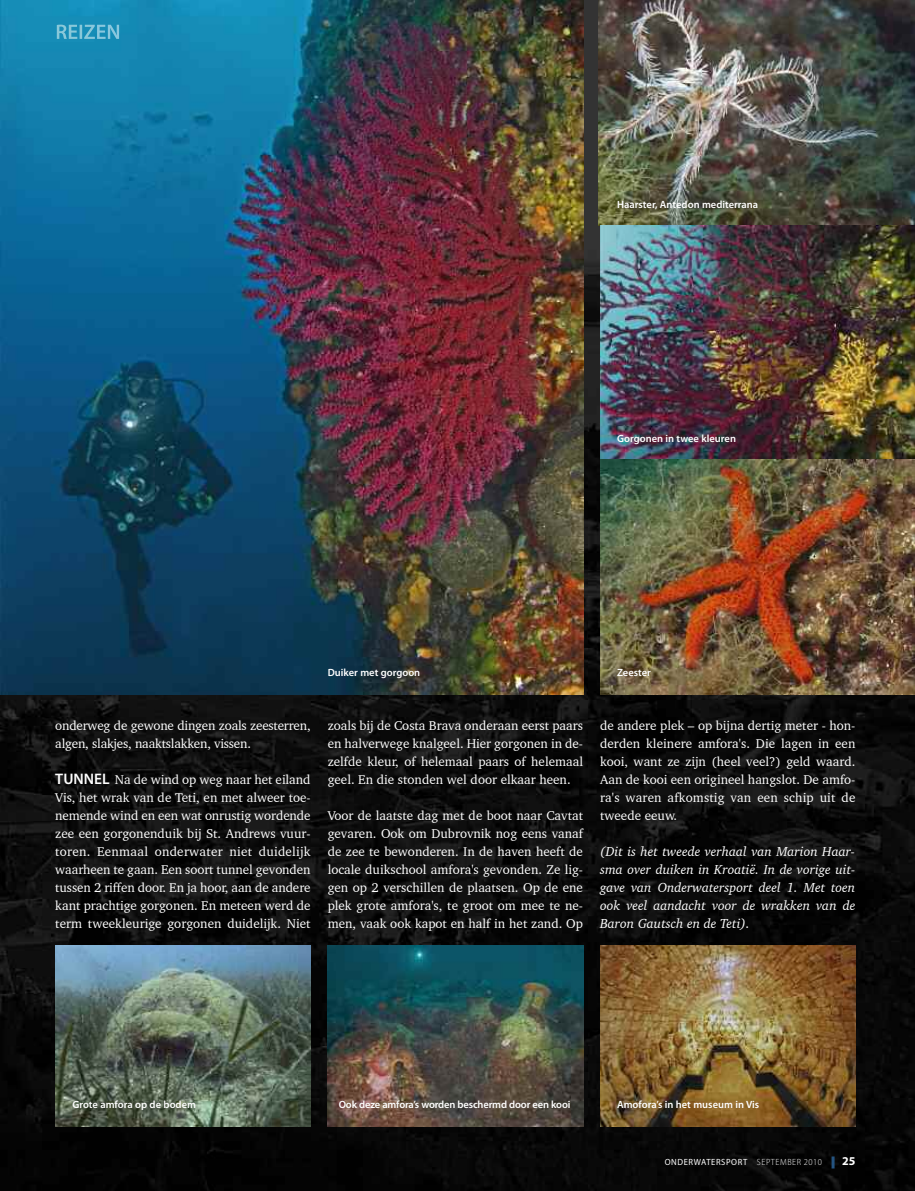
<style>
.page{position:relative;width:915px;height:1191px;background:#fff}
.page>*{position:absolute;margin:0;border:0;box-sizing:border-box;transform-origin:0 0}
.t1{font:italic 13.35px/18px "Charter BT";color:#fff;text-align:justify}
.t2{font:13.05px/18px "Charter BT";color:#fff;text-align:justify}
.t3{font:700 12px "Myriad Pro";color:#fff}
.t4{font:600 10.5px "Myriad Pro";color:#fff}
.t5{font:9px "Myriad Pro";letter-spacing:.07em;color:#fff;scale:.95 1}
.s1{font-family:"Myriad Pro";font-weight:600;font-size:15.3px}
.s2{font-weight:300}
</style>
<div class="page">
<img style="left:0;top:0;width:914px;height:1191px">
<img style="left:0;top:0;width:583px;height:694px">
<img style="left:57px;top:25px;width:62px;height:14px">
<svg style="left:831px;top:1156px;width:3px;height:12px"></svg>
<img style="left:55px;top:945px;width:255px;height:181px">
<img style="left:327px;top:945px;width:256px;height:181px">
<img style="left:600px;top:945px;width:255px;height:181px">
<img style="left:598px;top:0;width:316px;height:226px">
<img style="left:600px;top:226px;width:314px;height:468px">
<p class="t4" style="left:617px;top:200px;width:143px">Haarster, Antedon mediterrana</p>
<p class="t4" style="left:617px;top:434px;width:120px">Gorgonen in twee kleuren</p>
<p class="t4" style="left:327px;top:668px;width:94px">Duiker met gorgoon</p>
<p class="t4" style="left:617px;top:668px;width:35px">Zeester</p>
<p class="t2" style="left:55px;top:716px;width:257px">onderweg de gewone dingen zoals zeesterren, algen, slakjes, naaktslakken, vissen.</p>
<p class="t2" style="left:55px;top:770px;width:257px"><span class="s1">TUNNEL</span> Na de wind op weg naar het eiland Vis, het wrak van de Teti, en met alweer toe&shy;nemende wind en een wat onrustig wordende zee een gorgonenduik bij St. Andrews vuur&shy;toren. Eenmaal onderwater niet duidelijk waarheen te gaan. Een soort tunnel gevonden tussen 2 riffen door. En ja hoor, aan de andere kant prachtige gorgonen. En meteen werd de term tweekleurige gorgonen duidelijk. Niet</p>
<p class="t2" style="left:327px;top:716px;width:257px">zoals bij de Costa Brava onderaan eerst paars en halverwege knalgeel. Hier gorgonen in de&shy;zelfde kleur, of helemaal paars of helemaal geel. En die stonden wel door elkaar heen.</p>
<p class="t2" style="left:327px;top:806px;width:257px">Voor de laatste dag met de boot naar Cavtat gevaren. Ook om Dubrovnik nog eens vanaf de zee te bewonderen. In de haven heeft de locale duikschool amfora's gevonden. Ze lig&shy;gen op 2 verschillen de plaatsen. Op de ene plek grote amfora's, te groot om mee te ne&shy;men, vaak ook kapot en half in het zand. Op</p>
<p class="t2" style="left:600px;top:716px;width:257px">de andere plek – op bijna dertig meter - hon&shy;derden kleinere amfora's. Die lagen in een kooi, want ze zijn (heel veel?) geld waard.<br>Aan de kooi een origineel hangslot. De amfo&shy;ra's waren afkomstig van een schip uit de tweede eeuw.</p>
<p class="t1" style="left:600px;top:842px;width:257px">(Dit is het tweede verhaal van Marion Haar&shy;sma over duiken in Kroatië. In de vorige uit&shy;gave van Onderwatersport deel 1. Met toen ook veel aandacht voor de wrakken van de Baron Gautsch en de Teti).</p>
<p class="t4" style="left:72px;top:1100px;width:125px">Grote amfora op de bodem</p>
<p class="t4" style="left:338px;top:1100px;width:233px">Ook deze amfora’s worden beschermd door een kooi</p>
<p class="t4" style="left:617px;top:1100px;width:144px">Amofora’s in het museum in Vis</p>
<p class="t5" style="left:664px;top:1158px;width:167px">ONDERWATERSPORT <span class="s2">SEPTEMBER 2010</span></p>
<p class="t3" style="left:841px;top:1156px;width:15px">25</p>
</div>
